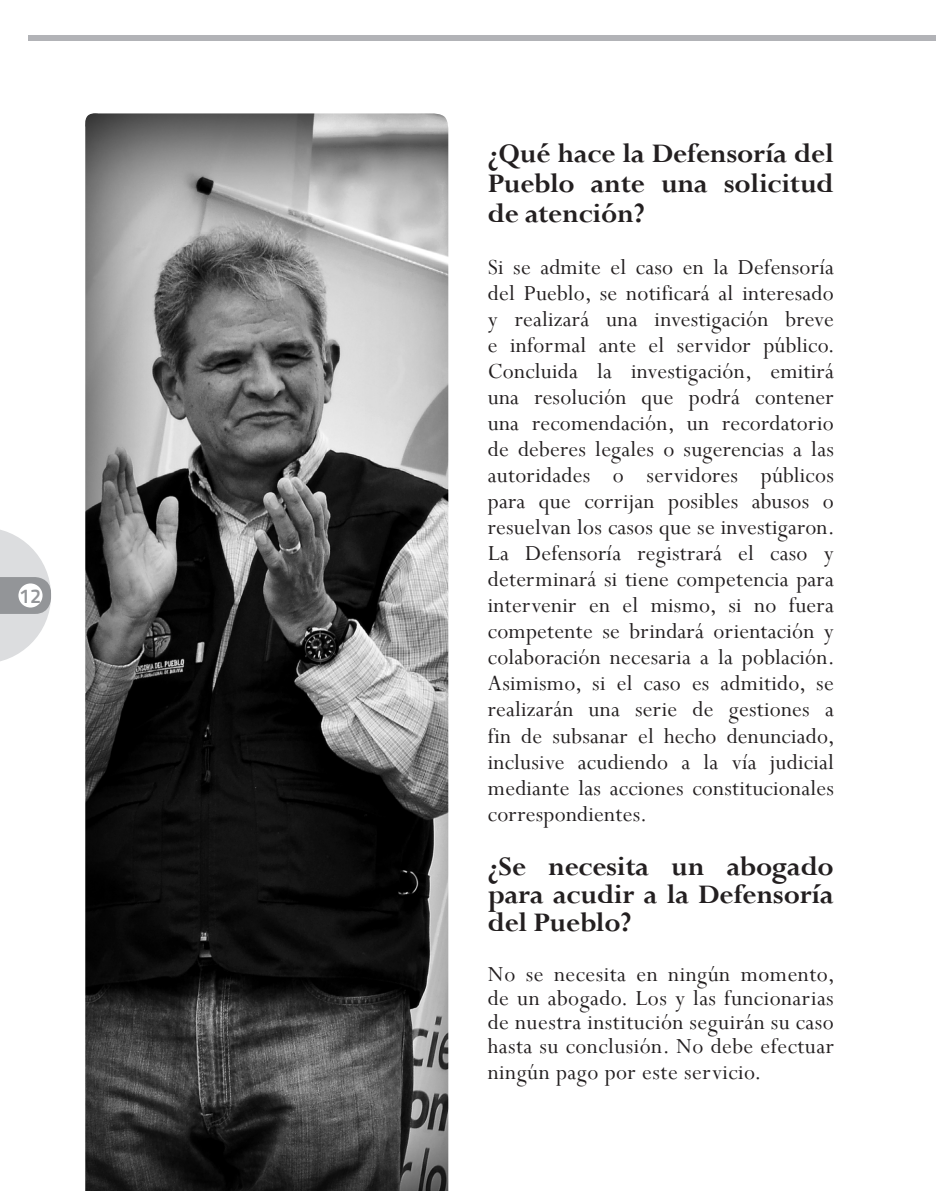
<style>
.page{position:relative;width:936px;height:1191px;background:#fff}
.page>*{position:absolute;margin:0;border:0;box-sizing:border-box;transform-origin:0 0}
.PARRAFO_12P{font:700 30px/30px "Perpetua";letter-spacing:-.01em;color:#231f20;text-align:justify}
.PARRAFO_12P-2{font:24px/26px "Perpetua";letter-spacing:.02em;color:#231f20;text-align:justify}
.t1{font:20px "Titillium Maps 26 L 750 wt";color:#939598}
</style>
<div class="page">
<svg style="left:0;top:529px;width:51px;height:132px"></svg>
<div style="left:28px;top:35px;width:907px;height:6px;background:#b2b3b7"></div>
<div style="left:18px;top:583px;width:25px;height:24px;background:#fff;border-radius:50%"></div>
<img style="left:85px;top:113px;width:363px;height:1078px">
<p class="t1" style="left:20px;top:580px;width:23px">12</p>
<p class="PARRAFO_12P" style="left:488px;top:138px;width:347px">¿Qué hace la Defensoría del Pueblo ante una solicitud de atención?</p>
<p class="PARRAFO_12P-2" style="left:488px;top:254px;width:348px">Si se admite el caso en la Defensoría del Pueblo, se notificará al interesado y realizará una investigación breve e informal ante el servidor público.<br>Concluida la investigación, emitirá una resolución que podrá contener una recomendación, un recordatorio de deberes legales o sugerencias a las autoridades o servidores públicos para que corrijan posibles abusos o resuelvan los casos que se investigaron.<br>La Defensoría registrará el caso y determinará si tiene competencia para intervenir en el mismo, si no fuera competente se brindará orientación y colaboración necesaria a la población.<br>Asimismo, si el caso es admitido, se realizarán una serie de gestiones a fin de subsanar el hecho denunciado, inclusive acudiendo a la vía judicial mediante las acciones constitucionales correspondientes.</p>
<p class="PARRAFO_12P" style="left:488px;top:851px;width:347px;line-height:28px">¿Se necesita un abogado para acudir a la Defensoría del Pueblo?</p>
<p class="PARRAFO_12P-2" style="left:488px;top:961px;width:348px;line-height:24.4px">No se necesita en ningún momento, de un abogado. Los y las funcionarias de nuestra institución seguirán su caso hasta su conclusión. No debe efectuar ningún pago por este servicio.</p>
</div>
